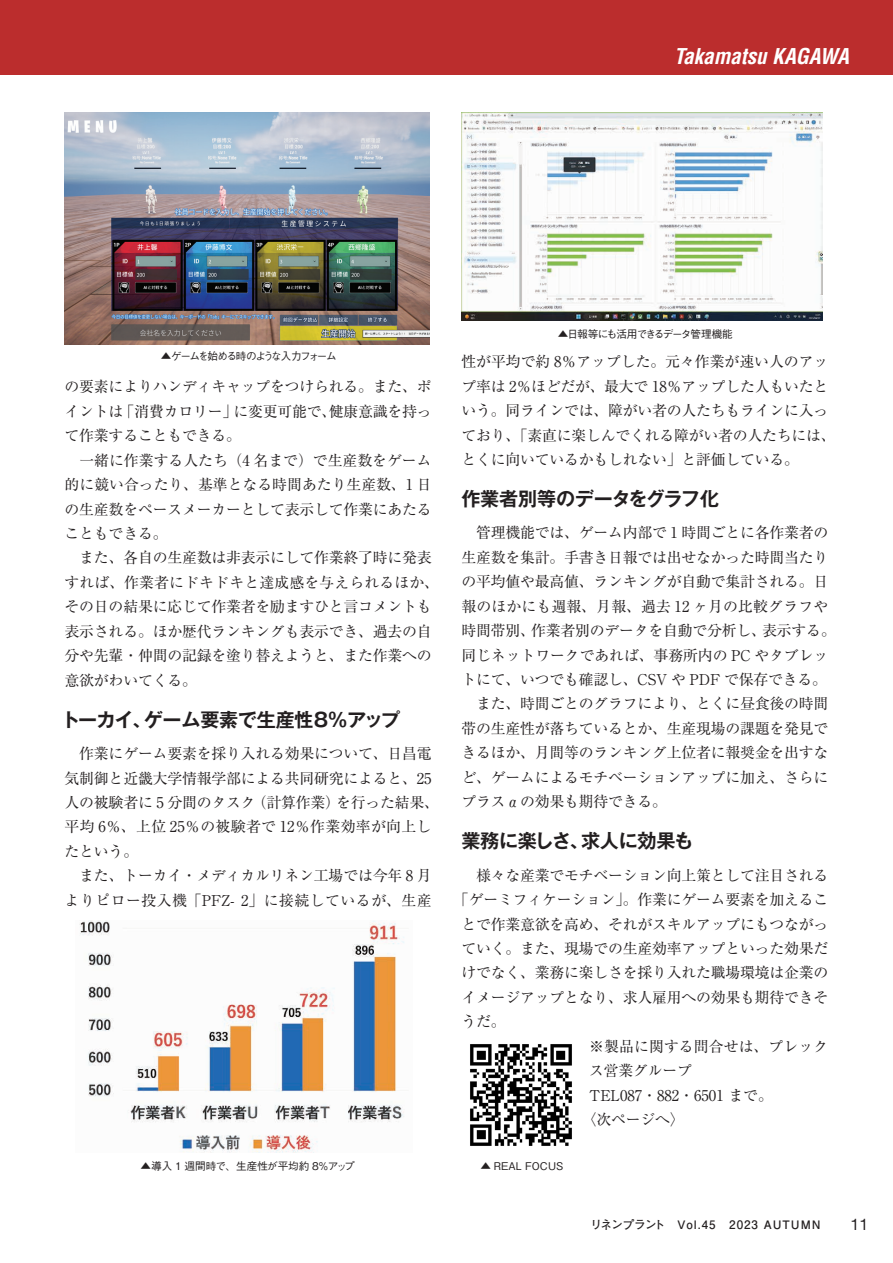
<style>
.page{position:relative;width:893px;height:1263px;background:#fff}
.page>*{position:absolute;margin:0;border:0;box-sizing:border-box;transform-origin:0 0}
.t1{font:italic 700 condensed 21.3px "Helvetica LT Std";color:#fff}
.t2{font:700 19.2px "Gothic MB101 Pro De";letter-spacing:-.015em;color:#231f20}
.t3{font:15.9px "Helvetica Neue";color:#231f20}
.t4{font:14.85px/24.5px "Ryumin Pro";letter-spacing:-.015em;color:#231f20}
.t5{font:14.85px "Ryumin Pro";letter-spacing:.005em;color:#231f20}
.t6{font:700 11.7px "Futo Go B101 Pro";letter-spacing:.08em;color:#231f20}
.t7{font:500 10.65px "Gothic BBB Pro";color:#231f20}
.t8{font:500 10.65px "Gothic BBB Pro";letter-spacing:-.13em;color:#231f20}
.t9{font:500 10.65px "Gothic BBB Pro";letter-spacing:-.075em;color:#231f20}
</style>
<div class="page">
<div style="left:0;top:0;width:893px;height:75px;background:#bb2d2d"></div>
<img style="left:65px;top:113px;width:365px;height:232px">
<img style="left:79px;top:921px;width:325px;height:232px">
<img style="left:461px;top:112px;width:362px;height:209px">
<img style="left:470px;top:1044px;width:102px;height:102px">
<h1 class="t1" style="left:674px;top:43px;width:177px">Takamatsu KAGAWA</h1>
<p class="t8" style="left:161px;top:347px;width:177px">▲ゲームを始める時のような入力フォーム</p>
<p class="t4" style="left:65px;top:373px;width:376px">の要素によりハンディキャップをつけられる。また、ポイントは「消費カロリー」に変更可能で、健康意識を持って作業することもできる。<br>　一緒に作業する人たち（4 名まで）で生産数をゲーム的に競い合ったり、基準となる時間あたり生産数、1 日の生産数をペースメーカーとして表示して作業にあたることもできる。<br>　また、各自の生産数は非表示にして作業終了時に発表すれば、作業者にドキドキと達成感を与えられるほか、その日の結果に応じて作業者を励ますひと言コメントも表示される。ほか歴代ランキングも表示でき、過去の自分や先輩・仲間の記録を塗り替えようと、また作業への意欲がわいてくる。</p>
<p class="t2" style="left:61px;top:703px;width:341px">トーカイ、ゲーム要素で生産性8％アップ</p>
<p class="t4" style="left:65px;top:740px;width:376px">　作業にゲーム要素を採り入れる効果について、日昌電気制御と近畿大学情報学部による共同研究によると、25人の被験者に 5 分間のタスク（計算作業）を行った結果、平均 6％、上位 25％の被験者で 12％作業効率が向上したという。<br>　また、トーカイ・メディカルリネン工場では今年 8 月よりピロー投入機「PFZ- 2」に接続しているが、生産</p>
<p class="t9" style="left:558px;top:326px;width:177px">▲日報等にも活用できるデータ管理機能</p>
<p class="t4" style="left:461px;top:348px;width:376px">性が平均で約 8％アップした。元々作業が速い人のアップ率は 2％ほどだが、最大で 18％アップした人もいたという。同ラインでは、障がい者の人たちもラインに入っており、「素直に楽しんでくれる障がい者の人たちには、とくに向いているかもしれない」と評価している。</p>
<p class="t2" style="left:461px;top:483px;width:259px">作業者別等のデータをグラフ化</p>
<p class="t4" style="left:461px;top:519px;width:376px">　管理機能では、ゲーム内部で 1 時間ごとに各作業者の生産数を集計。手書き日報では出せなかった時間当たりの平均値や最高値、ランキングが自動で集計される。日報のほかにも週報、月報、過去 12 ヶ月の比較グラフや時間帯別、作業者別のデータを自動で分析し、表示する。同じネットワークであれば、事務所内の PC やタブレットにて、いつでも確認し、CSV や PDF で保存できる。　また、時間ごとのグラフにより、とくに昼食後の時間帯の生産性が落ちているとか、生産現場の課題を発見できるほか、月間等のランキング上位者に報奨金を出すなど、ゲームによるモチベーションアップに加え、さらにプラスαの効果も期待できる。</p>
<p class="t2" style="left:461px;top:825px;width:233px">業務に楽しさ、求人に効果も</p>
<p class="t4" style="left:461px;top:862px;width:369px">　様々な産業でモチベーション向上策として注目される</p>
<p class="t4" style="left:454px;top:886px;width:376px">「ゲーミフィケーション」。作業にゲーム要素を加えるこ</p>
<p class="t4" style="left:461px;top:911px;width:369px">とで作業意欲を高め、それがスキルアップにもつながっ</p>
<p class="t4" style="left:461px;top:935px;width:369px">ていく。また、現場での生産効率アップといった効果だ</p>
<p class="t4" style="left:461px;top:960px;width:369px">けでなく、業務に楽しさを採り入れた職場環境は企業の</p>
<p class="t4" style="left:461px;top:984px;width:369px">イメージアップとなり、求人雇用への効果も期待できそ</p>
<p class="t4" style="left:461px;top:1008px;width:46px">うだ。</p>
<p class="t5" style="left:589px;top:1034px;width:241px">※製品に関する問合せは、プレック</p>
<p class="t4" style="left:589px;top:1057px;width:104px">ス営業グループ</p>
<p class="t4" style="left:589px;top:1082px;width:185px">TEL087・882・6501 まで。</p>
<p class="t4" style="left:582px;top:1106px;width:105px">〈次ページへ〉</p>
<p class="t7" style="left:141px;top:1157px;width:216px">▲導入 1 週間時で、生産性が平均約 8％アップ</p>
<p class="t7" style="left:481px;top:1157px;width:84px">▲ REAL FOCUS</p>
<p class="t6" style="left:590px;top:1215px;width:232px">リネンプラント　Vol.45　2023 AUTUMN</p>
<p class="t3" style="left:850px;top:1213px;width:19px">11</p>
</div>
